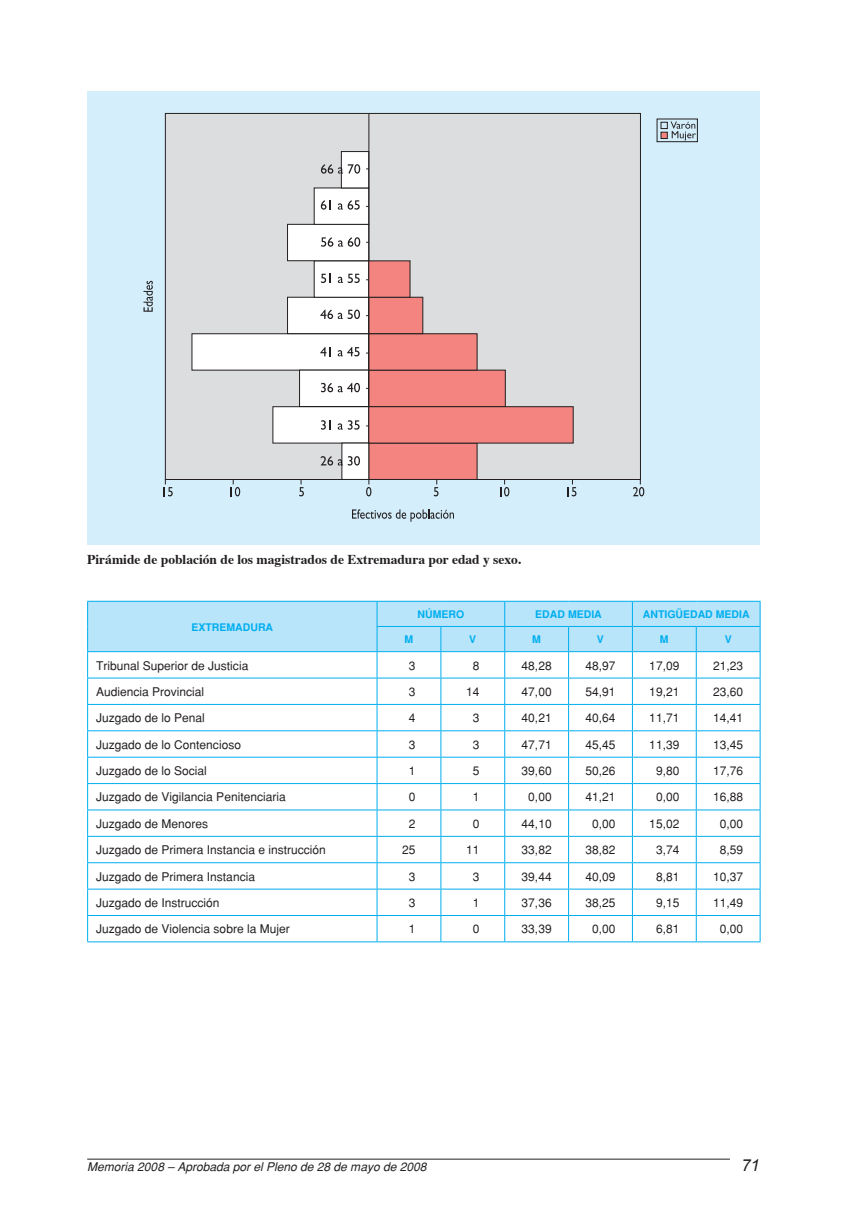
<style>
.page{position:relative;width:847px;height:1229px;background:#fff}
.page>*{position:absolute;margin:0;border:0;box-sizing:border-box;transform-origin:0 0}
.t1{font:italic 16.5px "Arial";color:#231f20}
.t2{font:700 13.5px "Times";color:#231f20}
.t3{font:12px "Helvetica";color:#231f20}
.t4{font:italic 12px "Helvetica";color:#231f20}
.t5{font:700 10.5px "Helvetica";color:#00aeef}
</style>
<div class="page">
<hr style="left:87px;top:1159px;width:642px;height:1px;background:#231f20">
<div style="left:87px;top:91px;width:672px;height:454px;background:#d4effb"></div>
<svg style="left:164px;top:118px;width:534px;height:367px;background:#dcdadd"></svg>
<div style="left:660px;top:132px;width:7px;height:7px;background:#f38480;border:1px solid #231f20"></div>
<svg style="left:670px;top:121px;width:25px;height:20px"></svg>
<svg style="left:164px;top:487px;width:9px;height:9px"></svg>
<hr style="left:368px;top:113px;width:1px;height:371px;background:#231f20">
<svg style="left:366px;top:487px;width:5px;height:9px"></svg>
<svg style="left:632px;top:479px;width:12px;height:17px"></svg>
<svg style="left:321px;top:420px;width:10px;height:10px"></svg>
<svg style="left:337px;top:420px;width:22px;height:10px"></svg>
<svg style="left:321px;top:383px;width:39px;height:9px"></svg>
<svg style="left:320px;top:310px;width:40px;height:9px"></svg>
<svg style="left:320px;top:200px;width:11px;height:10px"></svg>
<svg style="left:338px;top:200px;width:21px;height:10px"></svg>
<svg style="left:321px;top:274px;width:10px;height:9px"></svg>
<svg style="left:338px;top:274px;width:21px;height:9px"></svg>
<svg style="left:321px;top:237px;width:39px;height:10px"></svg>
<svg style="left:321px;top:164px;width:39px;height:10px"></svg>
<svg style="left:352px;top:509px;width:102px;height:13px"></svg>
<svg style="left:143px;top:281px;width:10px;height:31px"></svg>
<svg style="left:320px;top:347px;width:11px;height:9px"></svg>
<svg style="left:337px;top:347px;width:22px;height:9px"></svg>
<div style="left:368px;top:443px;width:109px;height:36px;background:#f38480"></div>
<div style="left:368px;top:443px;width:109px;height:37px;border:1px solid #231f20"></div>
<div style="left:368px;top:406px;width:205px;height:37px;background:#f38480;border:1px solid #231f20"></div>
<svg style="left:231px;top:479px;width:9px;height:17px"></svg>
<svg style="left:433px;top:479px;width:5px;height:17px"></svg>
<div style="left:341px;top:443px;width:28px;height:37px;background:#fff;border:1px solid #231f20"></div>
<div style="left:368px;top:260px;width:42px;height:38px;background:#f38480;border:1px solid #231f20"></div>
<svg style="left:299px;top:479px;width:5px;height:17px"></svg>
<svg style="left:320px;top:456px;width:40px;height:10px"></svg>
<svg style="left:567px;top:479px;width:9px;height:17px"></svg>
<svg style="left:500px;top:479px;width:9px;height:17px"></svg>
<hr style="left:87px;top:941px;width:290px;height:1px;background:#00aeef">
<hr style="left:377px;top:941px;width:63px;height:1px;background:#00aeef">
<hr style="left:440px;top:941px;width:64px;height:1px;background:#00aeef">
<hr style="left:504px;top:941px;width:64px;height:1px;background:#00aeef">
<hr style="left:568px;top:941px;width:64px;height:1px;background:#00aeef">
<hr style="left:632px;top:941px;width:64px;height:1px;background:#00aeef">
<hr style="left:696px;top:941px;width:64px;height:1px;background:#00aeef">
<svg style="left:87px;top:601px;width:673px;height:340px"></svg>
<hr style="left:87px;top:651px;width:290px;height:1px;background:#00aeef">
<p class="t2" style="left:87px;top:546px;width:435px">Pirámide de población de los magistrados de Extremadura por edad y sexo.</p>
<p class="t5" style="left:191px;top:621px;width:22px">EXTRE</p>
<p class="t5" style="left:226px;top:621px;width:18px">MADURA</p>
<p class="t5" style="left:417px;top:608px;width:33px">NÚMERO</p>
<p class="t5" style="left:535px;top:608px;width:14px">EDAD</p>
<p class="t5" style="left:567px;top:608px;width:16px">MEDIA</p>
<p class="t5" style="left:642px;top:608px;width:48px">ANTIGÜEDAD</p>
<p class="t5" style="left:715px;top:608px;width:16px">MEDIA</p>
<p class="t5" style="left:404px;top:633px;width:9px">M</p>
<p class="t5" style="left:469px;top:633px;width:9px">V</p>
<p class="t5" style="left:532px;top:633px;width:9px">M</p>
<p class="t5" style="left:596px;top:633px;width:9px">V</p>
<p class="t5" style="left:659px;top:633px;width:9px">M</p>
<p class="t5" style="left:724px;top:633px;width:9px">V</p>
<p class="t3" style="left:96px;top:658px;width:154px">Tribunal Superior de Justicia</p>
<p class="t3" style="left:409px;top:658px;width:8px">3</p>
<p class="t3" style="left:472px;top:658px;width:8px">8</p>
<p class="t3" style="left:521px;top:658px;width:32px">48,28</p>
<p class="t3" style="left:585px;top:658px;width:32px">48,97</p>
<p class="t3" style="left:649px;top:658px;width:32px">17,09</p>
<p class="t3" style="left:712px;top:658px;width:32px">21,23</p>
<p class="t3" style="left:96px;top:684px;width:110px">Audiencia Provincial</p>
<p class="t3" style="left:409px;top:684px;width:8px">3</p>
<p class="t3" style="left:466px;top:684px;width:15px">14</p>
<p class="t3" style="left:521px;top:684px;width:32px">47,00</p>
<p class="t3" style="left:585px;top:684px;width:32px">54,91</p>
<p class="t3" style="left:649px;top:684px;width:32px">19,21</p>
<p class="t3" style="left:712px;top:684px;width:32px">23,60</p>
<p class="t3" style="left:96px;top:711px;width:110px">Juzgado de lo Penal</p>
<p class="t3" style="left:409px;top:711px;width:8px">4</p>
<p class="t3" style="left:472px;top:711px;width:8px">3</p>
<p class="t3" style="left:521px;top:711px;width:32px">40,21</p>
<p class="t3" style="left:585px;top:711px;width:32px">40,64</p>
<p class="t3" style="left:649px;top:711px;width:32px">11,71</p>
<p class="t3" style="left:712px;top:711px;width:32px">14,41</p>
<p class="t3" style="left:96px;top:737px;width:146px">Juzgado de lo Contencioso</p>
<p class="t3" style="left:409px;top:737px;width:8px">3</p>
<p class="t3" style="left:472px;top:737px;width:8px">3</p>
<p class="t3" style="left:521px;top:737px;width:32px">47,71</p>
<p class="t3" style="left:585px;top:737px;width:32px">45,45</p>
<p class="t3" style="left:649px;top:737px;width:32px">11,39</p>
<p class="t3" style="left:712px;top:737px;width:32px">13,45</p>
<p class="t3" style="left:96px;top:764px;width:112px">Juzgado de lo Social</p>
<p class="t3" style="left:409px;top:764px;width:8px">1</p>
<p class="t3" style="left:472px;top:764px;width:8px">5</p>
<p class="t3" style="left:521px;top:764px;width:32px">39,60</p>
<p class="t3" style="left:585px;top:764px;width:32px">50,26</p>
<p class="t3" style="left:655px;top:764px;width:25px">9,80</p>
<p class="t3" style="left:712px;top:764px;width:32px">17,76</p>
<p class="t3" style="left:96px;top:790px;width:191px">Juzgado de Vigilancia Penitenciaria</p>
<p class="t3" style="left:409px;top:790px;width:8px">0</p>
<p class="t3" style="left:472px;top:790px;width:8px">1</p>
<p class="t3" style="left:528px;top:790px;width:25px">0,00</p>
<p class="t3" style="left:585px;top:790px;width:32px">41,21</p>
<p class="t3" style="left:655px;top:790px;width:25px">0,00</p>
<p class="t3" style="left:712px;top:790px;width:32px">16,88</p>
<p class="t3" style="left:96px;top:816px;width:114px">Juzgado de Menores</p>
<p class="t3" style="left:409px;top:816px;width:8px">2</p>
<p class="t3" style="left:472px;top:816px;width:8px">0</p>
<p class="t3" style="left:521px;top:816px;width:32px">44,10</p>
<p class="t3" style="left:592px;top:816px;width:25px">0,00</p>
<p class="t3" style="left:649px;top:816px;width:32px">15,02</p>
<p class="t3" style="left:719px;top:816px;width:25px">0,00</p>
<p class="t3" style="left:96px;top:843px;width:231px">Juzgado de Primera Instancia e instrucción</p>
<p class="t3" style="left:402px;top:843px;width:15px">25</p>
<p class="t3" style="left:466px;top:843px;width:15px">11</p>
<p class="t3" style="left:521px;top:843px;width:32px">33,82</p>
<p class="t3" style="left:585px;top:843px;width:32px">38,82</p>
<p class="t3" style="left:655px;top:843px;width:25px">3,74</p>
<p class="t3" style="left:719px;top:843px;width:25px">8,59</p>
<p class="t3" style="left:96px;top:869px;width:160px">Juzgado de Primera Instancia</p>
<p class="t3" style="left:409px;top:869px;width:8px">3</p>
<p class="t3" style="left:472px;top:869px;width:8px">3</p>
<p class="t3" style="left:521px;top:869px;width:32px">39,44</p>
<p class="t3" style="left:585px;top:869px;width:32px">40,09</p>
<p class="t3" style="left:655px;top:869px;width:25px">8,81</p>
<p class="t3" style="left:712px;top:869px;width:32px">10,37</p>
<p class="t3" style="left:96px;top:896px;width:125px">Juzgado de Instrucción</p>
<p class="t3" style="left:409px;top:896px;width:8px">3</p>
<p class="t3" style="left:472px;top:896px;width:8px">1</p>
<p class="t3" style="left:521px;top:896px;width:32px">37,36</p>
<p class="t3" style="left:585px;top:896px;width:32px">38,25</p>
<p class="t3" style="left:655px;top:896px;width:25px">9,15</p>
<p class="t3" style="left:712px;top:896px;width:32px">11,49</p>
<p class="t3" style="left:96px;top:922px;width:195px">Juzgado de Violencia sobre la Mujer</p>
<p class="t3" style="left:409px;top:922px;width:8px">1</p>
<p class="t3" style="left:472px;top:922px;width:8px">0</p>
<p class="t3" style="left:521px;top:922px;width:32px">33,39</p>
<p class="t3" style="left:592px;top:922px;width:25px">0,00</p>
<p class="t3" style="left:655px;top:922px;width:25px">6,81</p>
<p class="t3" style="left:719px;top:922px;width:25px">0,00</p>
<p class="t4" style="left:87px;top:1159px;width:340px">Memoria 2008 – Aprobada por el Pleno de 28 de mayo de 2008</p>
<h1 class="t1" style="left:741px;top:1156px;width:20px">71</h1>
</div>
